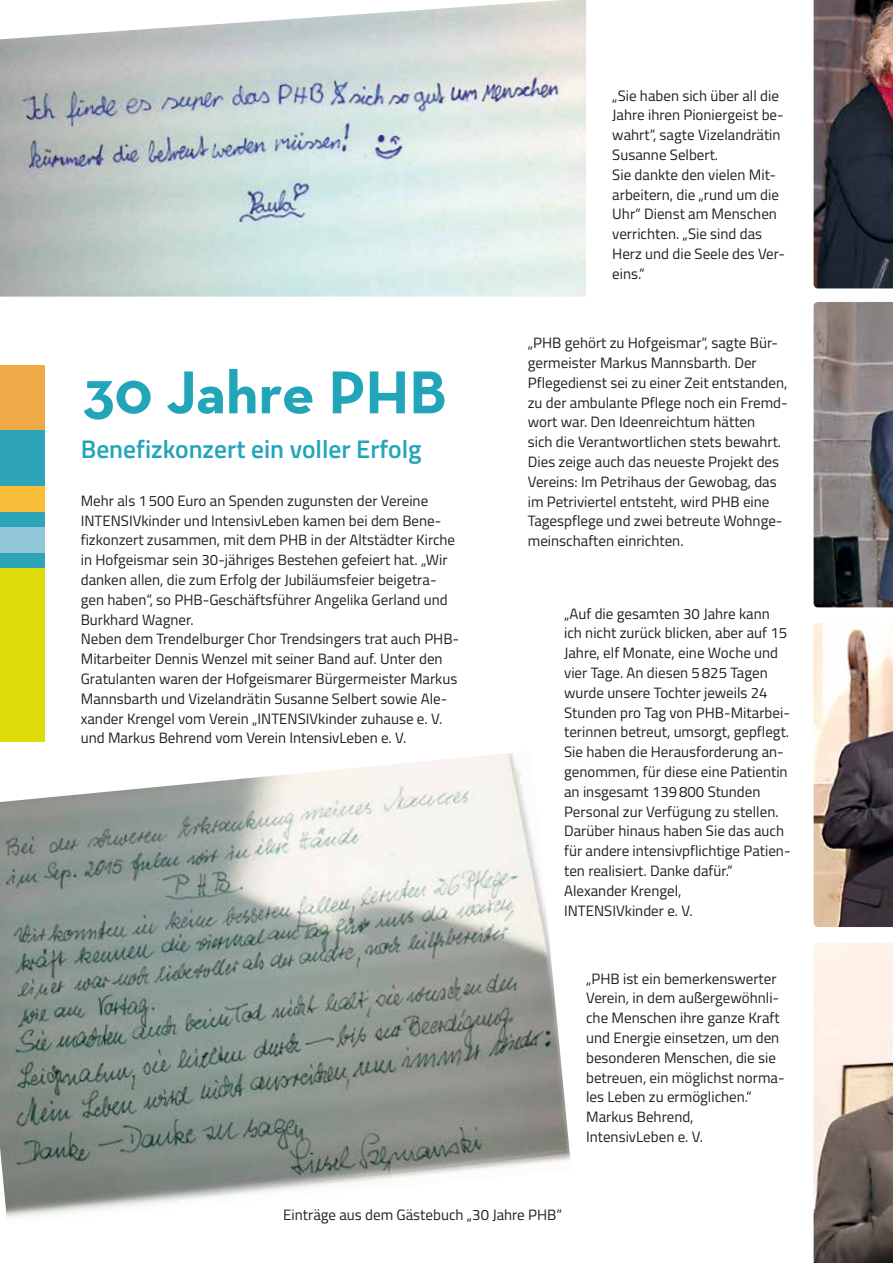
<style>
.page{position:relative;width:893px;height:1263px;background:#fff}
.page>*{position:absolute;margin:0;border:0;box-sizing:border-box;transform-origin:0 0}
.t1{font:700 61.5px "Neutra Text";color:#22a5b9}
.t2{font:600 25.5px "Titillium";color:#22a5b9}
.t3{font:15px/19.8px "Titillium";color:#231f20}
</style>
<div class="page">
<img style="left:814px;top:0;width:79px;height:288px">
<img style="left:814px;top:623px;width:79px;height:304px">
<img style="left:814px;top:943px;width:79px;height:320px">
<img style="left:814px;top:302px;width:79px;height:305px">
<img style="left:0;top:0;width:586px;height:297px">
<img style="left:0;top:753px;width:570px;height:465px">
<div style="left:0;top:427px;width:45px;height:315px;background:#27a2b5"></div>
<div style="left:0;top:568px;width:45px;height:174px;background:#dddb08"></div>
<div style="left:0;top:527px;width:45px;height:26px;background:#8fc7d7"></div>
<div style="left:0;top:486px;width:45px;height:26px;background:#fabc34"></div>
<div style="left:0;top:355px;width:45px;height:75px;background:#eea843"></div>
<div style="left:0;top:355px;width:45px;height:10px;background:#fff"></div>
<h1 class="t1" style="left:83px;top:354px;width:366px">30 Jahre PHB</h1>
<h2 class="t2" style="left:81px;top:430px;width:342px">Benefizkonzert ein voller Erfolg</h2>
<p class="t3" style="left:81px;top:490px;width:380px">Mehr als 1500 Euro an Spenden zugunsten der Vereine INTENSIVkinder und IntensivLeben kamen bei dem Bene&shy;fizkonzert zusammen, mit dem PHB in der Altstädter Kirche in Hofgeismar sein 30-jähriges Bestehen gefeiert hat. „Wir danken allen, die zum Erfolg der Jubiläumsfeier beigetra&shy;gen haben“, so PHB-Geschäftsführer Angelika Gerland und Burkhard Wagner.<br>Neben dem Trendelburger Chor Trendsingers trat auch PHB-Mitarbeiter Dennis Wenzel mit seiner Band auf. Unter den Gratulanten waren der Hofgeismarer Bürgermeister Markus Mannsbarth und Vizelandrätin Susanne Selbert sowie Ale&shy;xander Krengel vom Verein „INTENSIVkinder zuhause e. V. und Markus Behrend vom Verein IntensivLeben e. V.</p>
<p class="t3" style="left:612px;top:85px;width:174px">„Sie haben sich über all die<br>Jahre ihren Pioniergeist be&shy;wahrt“, sagte Vizelandrätin<br>Susanne Selbert.<br>Sie dankte den vielen Mit&shy;arbeitern, die „rund um die<br>Uhr“ Dienst am Menschen verrichten. „Sie sind das<br>Herz und die Seele des Ver&shy;eins.“</p>
<p class="t3" style="left:528px;top:332px;width:261px">„PHB gehört zu Hofgeismar“, sagte Bür&shy;germeister Markus Mannsbarth. Der Pflegedienst sei zu einer Zeit entstanden, zu der ambulante Pflege noch ein Fremd&shy;wort war. Den Ideenreichtum hätten<br>sich die Verantwortlichen stets bewahrt.<br>Dies zeige auch das neueste Projekt des Vereins: Im Petrihaus der Gewobag, das im Petriviertel entsteht, wird PHB eine Tagespflege und zwei betreute Wohnge&shy;meinschaften einrichten.</p>
<p class="t3" style="left:564px;top:603px;width:228px">„Auf die gesamten 30 Jahre kann ich nicht zurück blicken, aber auf 15<br>Jahre, elf Monate, eine Woche und vier Tage. An diesen 5825 Tagen wurde unsere Tochter jeweils 24<br>Stunden pro Tag von PHB-Mitarbei&shy;terinnen betreut, umsorgt, gepflegt.<br>Sie haben die Herausforderung an&shy;genommen, für diese eine Patientin an insgesamt 139800 Stunden<br>Personal zur Verfügung zu stellen.<br>Darüber hinaus haben Sie das auch für andere intensivpflichtige Patien&shy;ten realisiert. Danke dafür.“<br>Alexander Krengel,<br>INTENSIVkinder e. V.</p>
<p class="t3" style="left:586px;top:968px;width:200px">„PHB ist ein bemerkenswerter<br>Verein, in dem außergewöhnli&shy;che Menschen ihre ganze Kraft und Energie einsetzen, um den besonderen Menschen, die sie betreuen, ein möglichst norma&shy;les Leben zu ermöglichen.“<br>Markus Behrend,<br>IntensivLeben e. V.</p>
<p class="t3" style="left:283px;top:1204px;width:280px">Einträge aus dem Gästebuch „30 Jahre PHB“</p>
</div>
